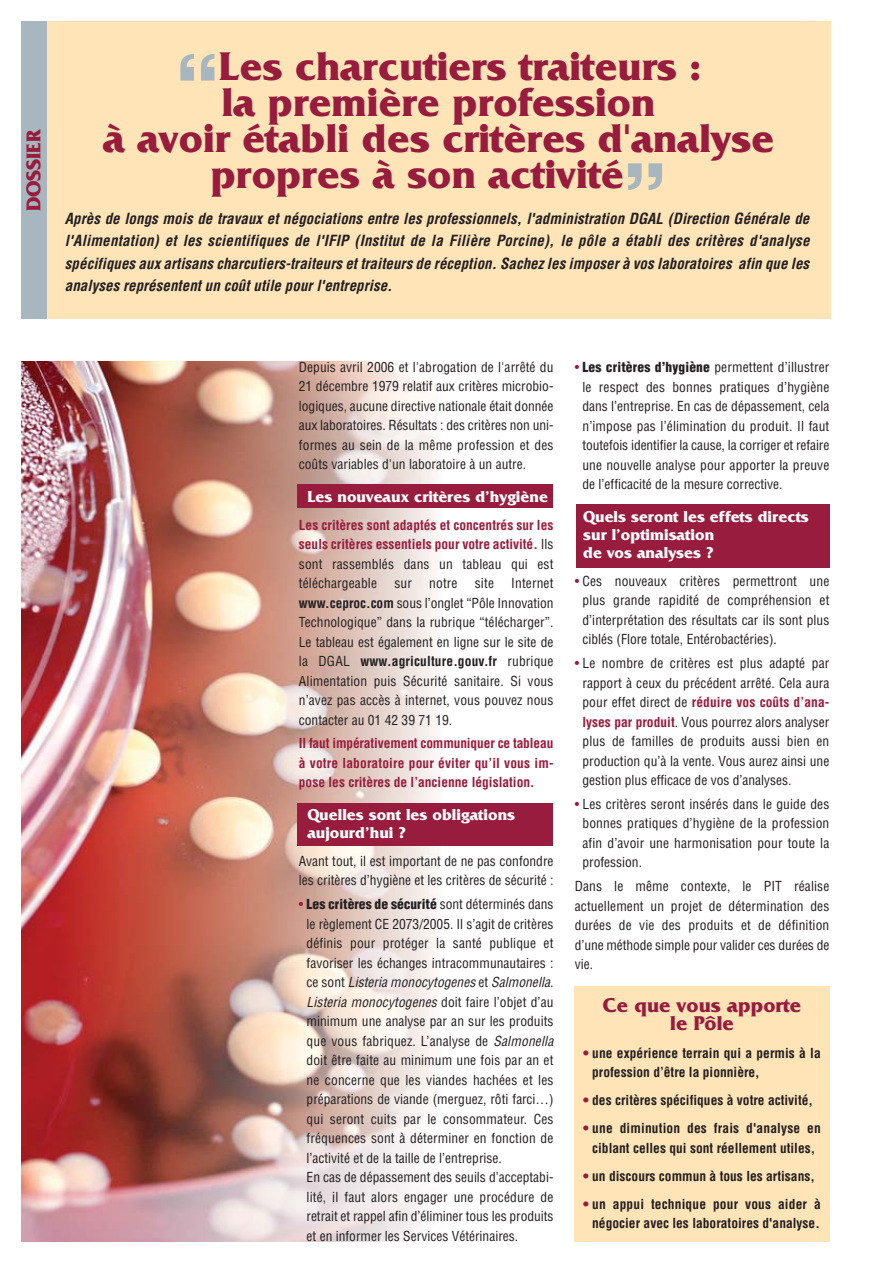
<style>
.page{position:relative;width:893px;height:1263px;background:#fff}
.page>*{position:absolute;margin:0;border:0;box-sizing:border-box;transform-origin:0 0}
.t1{font:900 condensed 85.5px "Helvetica";color:#a7b6bf}
.t2{font:700 42px "Friz Quadrata";color:#981c3d}
.t3{font:700 21px/18px "Friz Quadrata";color:#981c3d;text-align:center}
.t4{font:700 16.5px/18px "Friz Quadrata";color:#fff}
.t5{font:italic 700 condensed 15px/22.5px "Helvetica";letter-spacing:.005em;color:#231f20}
.t6{font:condensed 13.5px/19.5px "Helvetica";color:#231f20;text-align:justify}
.t7{font:700 condensed 13.5px/19.5px "Helvetica";color:#231f20;text-align:center}
.t8{font:700 condensed 13.5px/19.5px "Helvetica";color:#981c3d;text-align:justify}
.s1{font-weight:400;color:#231f20}
.s2{font-weight:700}
.s3{color:#981c3d}
.s4{font-weight:900}
.s5{font-style:italic}
.s6{font-weight:700;color:#981c3d}
</style>
<div class="page">
<img style="left:21px;top:362px;width:474px;height:880px">
<div style="left:22px;top:21px;width:808px;height:298px;background:#ffe4b8"></div>
<div style="left:21px;top:21px;width:26px;height:298px;background:#a7b6bf"></div>
<div style="left:297px;top:485px;width:256px;height:23px;background:#981c3d"></div>
<div style="left:297px;top:804px;width:256px;height:42px;background:#981c3d"></div>
<div style="left:576px;top:504px;width:253px;height:64px;background:#981c3d"></div>
<div style="left:574px;top:987px;width:255px;height:255px;background:#ffe4b8"></div>
<h3 class="t3" style="left:27px;top:211px;width:84px;rotate:-90deg">DOSSIER</h3>
<h1 class="t1" style="left:176px;top:55px;width:44px">“</h1>
<h2 class="t2" style="left:219px;top:52px;width:484px">Les charcutiers traiteurs :</h2>
<h2 class="t2" style="left:222px;top:88px;width:435px">la première profession</h2>
<h2 class="t2" style="left:103px;top:124px;width:672px">à avoir établi des critères d'analyse</h2>
<h2 class="t2" style="left:211px;top:160px;width:414px">propres à son activité</h2>
<p class="t5" style="left:65px;top:208px;width:749px">Après de longs mois de travaux et négociations entre les prof<br>l'Alimentation) et les scientifiques de l'IFIP (Institut de la Filière Porcine), le pôle a établi des critères d'analyse</p>
<h1 class="t1" style="left:623px;top:163px;width:44px">”</h1>
<p class="t5" style="left:450px;top:208px;width:363px">essionnels, l'administration DGAL (Direction Générale de</p>
<p class="t5" style="left:65px;top:253px;width:748px">spécifiques aux artisans charcutiers-traiteurs ettraiteurs de réception.Sachez les imposerà vos laboratoires afin que les analyses représententun coûtutile pourl'entreprise.</p>
<p class="t6" style="left:299px;top:358px;width:256px">Depuis avril 2006 et l'abrogation de l'arrêté du 21 décembre 1979 relatif aux critères microbio&shy;logiques, aucune directive nationale était donnée aux laboratoires. Résultats : des critères non uni&shy;formes au sein de la même profession et des coûts variables d'un laboratoire à un autre.</p>
<p class="t4" style="left:307px;top:489px;width:242px">Les nouveaux critères d’hygiène</p>
<p class="t8" style="left:299px;top:516px;width:256px">Les critères sont adaptés et concentrés sur les seuls critères essentiels pour votre activité. <span class="s1">Ils sont rassemblés dans un tableau qui est téléchargeable</span></p>
<p class="t6" style="left:299px;top:575px;width:256px;text-indent:212px">Internet <span class="s2">www.ceproc.com</span> sous l’onglet “Pôle Innovation Technologique” dans la rubrique “télécharger”.<br>Le tableau est également en ligne sur le site de la DGAL <span class="s2">www.agriculture.gouv.fr</span> rubrique Alimentation puis Sécurité sanitaire. Si vous n’avez pas accès à internet, vous pouvez nous contacter au 01 42 39 71 19.</p>
<p class="t8" style="left:299px;top:735px;width:256px">Il faut impérativement communiquer ce tableau à votre laboratoire pour éviter qu’il vous im&shy;pose les critères de l’ancienne législation.</p>
<p class="t4" style="left:307px;top:807px;width:209px">Quelles sont les obligations aujourd’hui ?</p>
<p class="t6" style="left:299px;top:852px;width:256px">Avant tout, il est important de ne pas confondre les critères d’hygiène et les critères de sécurité :</p>
<p class="t6" style="left:306px;top:896px;width:251px;text-align:left;text-indent:-8px"><span class="s3">•</span> <span class="s4">Les critères de sécurité</span> sont déterminés dans le règlement CE 2073/2005. Il s’agit de critères définis pour protéger la santé publique et favoriser les échanges intracommunautaires : c e s o n t <span class="s5">Listeria monocytogenes</span> e t <span class="s5">Salmonella</span>.<br><span class="s5">Listeria monocytogenes</span> doit faire l’objet d’au minimum une analyse par an sur les produits que vous fabriquez. L’analyse de <span class="s5">Salmonella </span>doit être faite au minimum une fois par an et ne concerne que les viandes hachées et les préparations de viande (merguez, rôti farci…) qui seront cuits par le consommateur. Ces fréquences sont à déterminer en fonction de l’activité et de la taille de l’entreprise.<br>En cas de dépassement des seuils d’acceptabi&shy;lité, il faut alors engager une procédure de retrait et rappel afin d’éliminer tous les produits et en informer les Services Vétérinaires.</p>
<p class="t6" style="left:394px;top:575px;width:19px">sur</p>
<p class="t6" style="left:429px;top:575px;width:30px">notre</p>
<p class="t6" style="left:475px;top:575px;width:21px">site</p>
<p class="t6" style="left:582px;top:359px;width:248px;text-indent:-8px"><span class="s3">•</span> <span class="s4">Les critères d’hygiène</span> permettent d’illustrer le respect des bonnes pratiques d’hygiène dans l’entreprise. En cas de dépassement, cela n’impose pas l’élimination du produit. Il faut toutefois identifier la cause, la corriger et refaire une nouvelle analyse pour apporter la preuve de l’efficacité de la mesure corrective.</p>
<p class="t4" style="left:583px;top:509px;width:227px">Quels seront les effets directs sur l’optimisation<br>de vos analyses ?</p>
<p class="t6" style="left:582px;top:572px;width:248px;text-indent:-8px"><span class="s3">•</span> Ces nouveaux critères permettront une plus grande rapidité de compréhension et d’interprétation des résultats car ils sont plus ciblés (Flore totale, Entérobactéries).</p>
<p class="t6" style="left:582px;top:655px;width:248px;text-indent:-8px"><span class="s3">•</span> Le nombre de critères est plus adapté par rapport à ceux du précédent arrêté. Cela aura pour effet direct de <span class="s6">réduire vos coûts d’ana&shy;lyses par produit</span>. Vous pourrez alors analyser plus de familles de produits aussi bien en production qu’à la vente. Vous aurez ainsi une gestion plus efficace de vos d’analyses.</p>
<p class="t6" style="left:582px;top:795px;width:248px;text-indent:-8px"><span class="s3">•</span> Les critères seront insérés dans le guide des bonnes pratiques d’hygiène de la profession afin d’avoir une harmonisation pour toute la profession.</p>
<p class="t6" style="left:574px;top:878px;width:256px">Dans le même contexte, le PIT réalise actuellement un projet de détermination des durées de vie des produits et de définition d’une méthode simple pour valider ces durées de vie.</p>
<h3 class="t3" style="left:603px;top:998px;width:200px">Ce que vous apporte le Pôle</h3>
<p class="t7" style="left:592px;top:1044px;width:230px;text-align:left;text-indent:-9px"><span class="s3">•</span> une expérience terrain qui a permis à la profession d’être la pionnière,</p>
<p class="t7" style="left:583px;top:1092px;width:231px"><span class="s3">•</span> des critères spécifiques à votre activité,</p>
<p class="t7" style="left:583px;top:1120px;width:239px"><span class="s3">•</span> une diminution des frais d'analyse en ciblant celles qui sont réellement utiles,</p>
<p class="t7" style="left:583px;top:1167px;width:233px"><span class="s3">•</span> un discours commun à tous les artisans,</p>
<p class="t7" style="left:583px;top:1195px;width:239px"><span class="s3">•</span> un appui technique pour vous aider à négocier avec les laboratoires d'analyse.</p>
</div>
